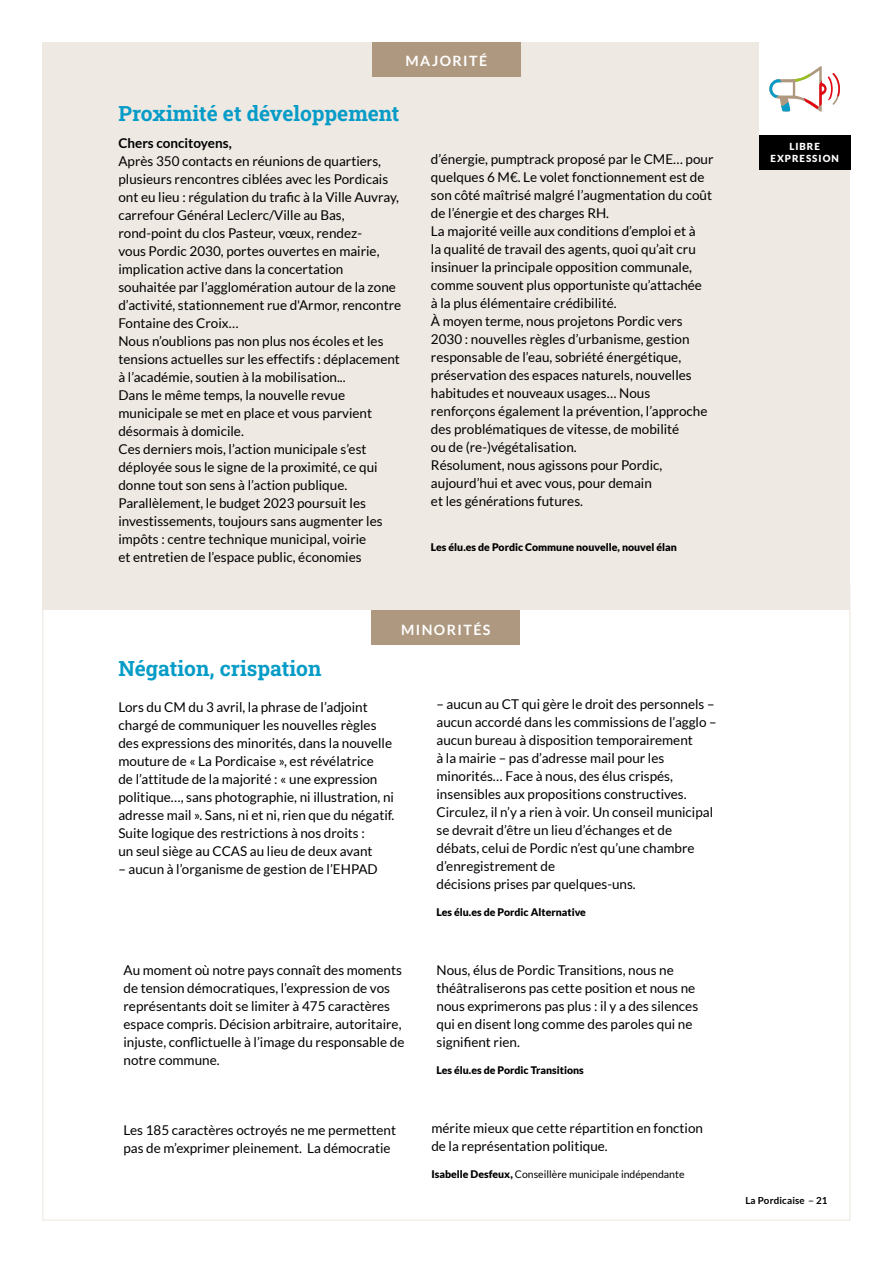
<style>
.page{position:relative;width:893px;height:1263px;background:#fff}
.page>*{position:absolute;margin:0;border:0;box-sizing:border-box;transform-origin:0 0}
.t1{font:21px "Roboto Slab";color:#069cc7}
.t2{font:700 14.25px "Lato";letter-spacing:.1em;color:#fff}
.t3{font:13.5px/18px "Lato";color:#000}
.t4{font:700 13.5px "Lato";color:#000}
.t5{font:900 10.5px "Lato";color:#000}
.t6{font:10.5px "Lato";color:#000}
.t7{font:700 9.75px "Lato";letter-spacing:.015em;color:#000}
.t8{font:900 9.75px/11.7px "Lato";letter-spacing:.1em;color:#fff;text-align:center}
.s1{font-weight:900}
.s2{font-weight:400}
</style>
<div class="page">
<div style="left:42px;top:43px;width:808px;height:567px;background:#eee9e3"></div>
<div style="left:372px;top:43px;width:149px;height:34px;background:#ae987f"></div>
<div style="left:759px;top:43px;width:91px;height:92px;background:#fff"></div>
<div style="left:759px;top:135px;width:91px;height:35px;background:#000"></div>
<div style="left:371px;top:610px;width:149px;height:34px;background:#ae987f"></div>
<svg style="left:769px;top:66px;width:71px;height:46px"></svg>
<p class="t2" style="left:405px;top:52px;width:83px">MAJORITÉ</p>
<h1 class="t1" style="left:118px;top:99px;width:283px">Proximité et développement</h1>
<p class="t4" style="left:118px;top:135px;width:115px">Chers concitoyens,</p>
<p class="t3" style="left:118px;top:152px;width:284px">Après 350 contacts en réunions de quartiers, plusieurs rencontres ciblées avec les Pordicais ont eu lieu : régulation du trafic à la Ville Auvray, carrefour Général Leclerc/Ville au Bas, rond-point du clos Pasteur, vœux, rendez-<br>vous Pordic 2030, portes ouvertes en mairie, implication active dans la concertation souhaitée par l’agglomération autour de la zone d’activité, stationnement rue d'Armor, rencontre Fontaine des Croix…<br>Nous n’oublions pas non plus nos écoles et les tensions actuelles sur les effectifs : déplacement à l’académie, soutien à la mobilisation...<br>Dans le même temps, la nouvelle revue municipale se met en place et vous parvient désormais à domicile.<br>Ces derniers mois, l’action municipale s’est déployée sous le signe de la proximité, ce qui donne tout son sens à l’action publique.<br>Parallèlement, le budget 2023 poursuit les investissements, toujours sans augmenter les impôts : centre technique municipal, voirie<br>et entretien de l’espace public, économies</p>
<p class="t3" style="left:431px;top:150px;width:284px">d’énergie, pumptrack proposé par le CME… pour quelques 6 M€. Le volet fonctionnement est de son côté maîtrisé malgré l’augmentation du coût de l’énergie et des charges RH.<br>La majorité veille aux conditions d’emploi et à<br>la qualité de travail des agents, quoi qu’ait cru insinuer la principale opposition communale, comme souvent plus opportuniste qu’attachée<br>à la plus élémentaire crédibilité.<br>À moyen terme, nous projetons Pordic vers 2030 : nouvelles règles d’urbanisme, gestion responsable de l’eau, sobriété énergétique, préservation des espaces naturels, nouvelles habitudes et nouveaux usages… Nous renforçons également la prévention, l’approche des problématiques de vitesse, de mobilité<br>ou de (re-)végétalisation.<br>Résolument, nous agissons pour Pordic, aujourd’hui et avec vous, pour demain<br>et les générations futures.</p>
<p class="t5" style="left:431px;top:541px;width:248px">Les élu.es de Pordic Commune nouvelle, nouvel élan</p>
<p class="t2" style="left:401px;top:621px;width:91px">MINORITÉS</p>
<h1 class="t1" style="left:118px;top:654px;width:205px">Négation, crispation</h1>
<p class="t3" style="left:118px;top:698px;width:277px">Lors du CM du 3 avril, la phrase de l’adjoint chargé de communiquer les nouvelles règles des expressions des minorités, dans la nouvelle mouture de « La Pordicaise », est révélatrice<br>de l’attitude de la majorité : « une expression politique…, sans photographie, ni illustration, ni adresse mail ». Sans, ni et ni, rien que du négatif.<br>Suite logique des restrictions à nos droits :<br>un seul siège au CCAS au lieu de deux avant</p>
<p class="t3" style="left:118px;top:860px;width:261px">– aucun à l’organisme de gestion de l’EHPAD</p>
<p class="t3" style="left:436px;top:695px;width:282px">– aucun au CT qui gère le droit des personnels – aucun accordé dans les commissions de l’agglo – aucun bureau à disposition temporairement<br>à la mairie – pas d’adresse mail pour les minorités… Face à nous, des élus crispés, insensibles aux propositions constructives.<br>Circulez, il n’y a rien à voir. Un conseil municipal se devrait d’être un lieu d’échanges et de débats, celui de Pordic n’est qu’une chambre d’enregistrement de<br>décisions prises par quelques-uns.</p>
<p class="t5" style="left:436px;top:906px;width:151px">Les élu.es de Pordic Alternative</p>
<p class="t3" style="left:124px;top:961px;width:282px">Au moment où notre pays connaît des moments de tension démocratiques, l’expression de vos représentants doit se limiter à 475 caractères espace compris. Décision arbitraire, autoritaire, injuste, conflictuelle à l’image du responsable de notre commune.</p>
<p class="t3" style="left:436px;top:961px;width:263px">Nous, élus de Pordic Transitions, nous ne théâtraliserons pas cette position et nous ne nous exprimerons pas plus : il y a des silences qui en disent long comme des paroles qui ne signifient rien.</p>
<p class="t5" style="left:436px;top:1064px;width:149px">Les élu.es de Pordic Transitions</p>
<p class="t3" style="left:124px;top:1121px;width:274px">Les 185 caractères octroyés ne me permettent pas de m’exprimer pleinement. La démocratie</p>
<p class="t3" style="left:431px;top:1119px;width:273px">mérite mieux que cette répartition en fonction de la représentation politique.</p>
<p class="t6" style="left:431px;top:1168px;width:255px"><span class="s1">Isabelle Desfeux,</span> Conseillère municipale indépendante</p>
<p class="t8" style="left:770px;top:140px;width:70px">LIBRE<br>EXPRESSION</p>
<p class="t7" style="left:745px;top:1195px;width:83px">La Pordicaise <span class="s2">--</span> 21</p>
</div>
